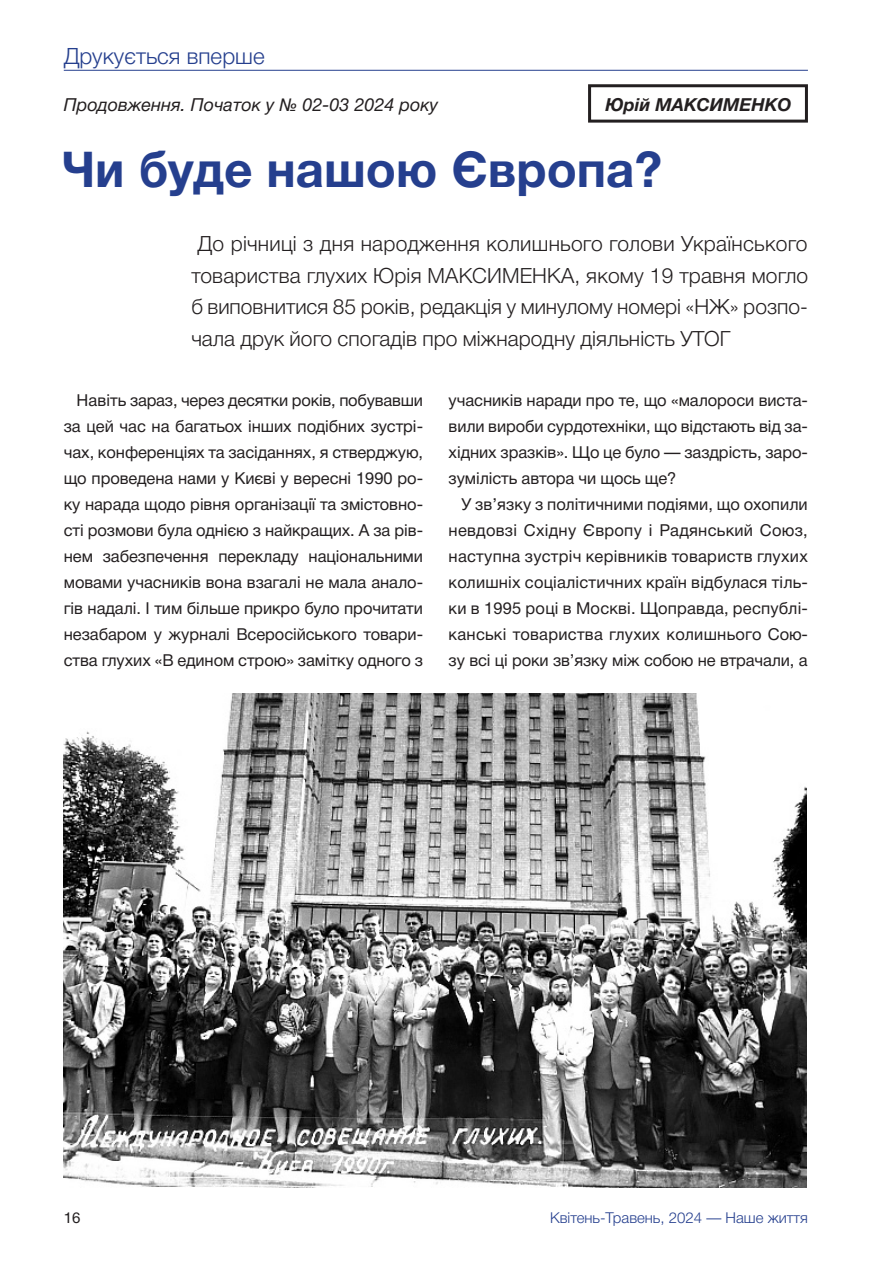
<style>
.page{position:relative;width:893px;height:1263px;background:#fff}
.page>*{position:absolute;margin:0;border:0;box-sizing:border-box;transform-origin:0 0}
.заголовок_цвет{font:700 49.5px "Helvetica Neue Cyr";color:#253f8e}
.рубрика{font:300 22.5px "Helvetica Neue Cyr";color:#253f8e}
.вступ{font:300 21px/31.5px "Helvetica Neue Cyr";letter-spacing:.005em;color:#231f20;text-align:justify}
.t1{font:italic 18px "Helvetica Neue Cyr";color:#231f20}
.подпись{font:italic 700 18px "Helvetica Neue Cyr";color:#231f20}
.основной_текст{font:16.5px/26px "Helvetica Neue Cyr";letter-spacing:-.005em;color:#231f20;text-align:justify}
.t2{font:300 15px "Helvetica Neue Cyr";color:#253f8e}
.t3{font:15px "Helvetica Neue Cyr";color:#231f20}
</style>
<div class="page">
<hr style="left:64px;top:70px;width:744px;height:1px;background:#253f8e">
<div style="left:588px;top:84px;width:220px;height:39px;border:3px solid #231f20"></div>
<img style="left:64px;top:693px;width:742px;height:494px">
<p class="рубрика" style="left:64px;top:44px;width:202px">Друкується вперше</p>
<p class="t1" style="left:64px;top:94px;width:376px">Продовження. Початок у № 02-03 2024 року</p>
<p class="подпись" style="left:605px;top:94px;width:188px">Юрій МАКСИМЕНКО</p>
<p class="заголовок_цвет" style="left:62px;top:142px;width:601px">Чи буде нашою Європа?</p>
<p class="вступ" style="left:191px;top:228px;width:618px">До річниці з дня народження колишнього голови Українського товариства глухих Юрія МАКСИМЕНКА, якому 19 травня могло б виповнитися 85 років, редакція у минулому номері «НЖ» розпо&shy;чала друк його спогадів про міжнародну діяльність УТОГ</p>
<p class="основной_текст" style="left:64px;top:387px;width:361px;text-indent:13px">Навіть зараз, через десятки років, побувавши за цей час на багатьох інших подібних зустрі&shy;чах, конференціях та засіданнях, я стверджую, що проведена нами у Києві у вересні 1990 ро&shy;ку нарада щодо рівня організації та змістовно&shy;сті розмови була однією з найкращих. А за рів&shy;нем забезпечення перекладу національними мовами учасників вона взагалі не мала анало&shy;гів надалі. І тим більше прикро було прочитати незабаром у журналі Всеросійського товари&shy;ства глухих «В едином строю» замітку одного з</p>
<p class="основной_текст" style="left:449px;top:387px;width:361px">учасників наради про те, що «малороси виста&shy;вили вироби сурдотехніки, що відстають від за&shy;хідних зразків». Що це було — заздрість, заро&shy;зумілість автора чи щось ще?</p>
<p class="основной_текст" style="left:449px;top:491px;width:361px;text-indent:13px">У зв’язку з політичними подіями, що охопили невдовзі Східну Європу і Радянський Союз, наступна зустріч керівників товариств глухих колишніх соціалістичних країн відбулася тіль&shy;ки в 1995 році в Москві. Щоправда, республі&shy;канські товариства глухих колишнього Сою&shy;зу всі ці роки зв’язку між собою не втрачали, а</p>
<p class="t3" style="left:64px;top:1209px;width:18px">16</p>
<p class="t2" style="left:550px;top:1209px;width:259px">Квітень-Травень, 2024 — Наше життя</p>
</div>
